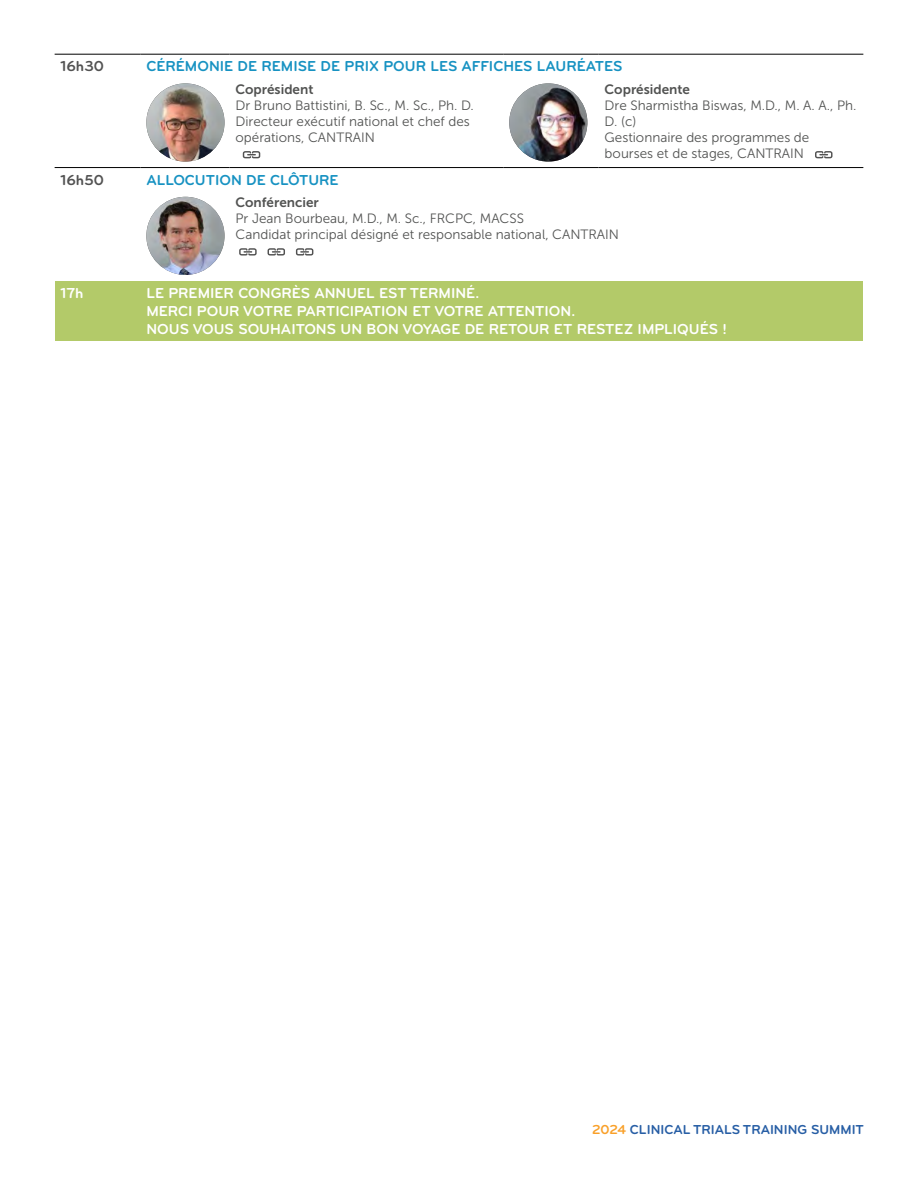
<style>
.page{position:relative;width:918px;height:1188px;background:#fff}
.page>*{position:absolute;margin:0;border:0;box-sizing:border-box;transform-origin:0 0}
.t1{font:700 15px "Bryant Pro";color:#fff}
.t2{font:700 15px "Bryant Pro";color:#1792c2}
.t3{font:15px "Bryant Pro Bold Alternate";color:#525252}
.t4{font:15px "Bryant Pro Bold Alternate";color:#fff}
.t5{font:13.5px/16.2px "Museo Sans 300";color:#525352}
.t6{font:700 13.5px "Bryant Pro";color:#275ea5}
.s1{font-family:"Museo Sans 700"}
.s2{color:#f9a029}
</style>
<div class="page">
<div style="left:55px;top:281px;width:85px;height:59px;background:#b3ca69"></div>
<div style="left:140px;top:281px;width:723px;height:59px;background:#b3ca69"></div>
<hr style="left:55px;top:54px;width:85px;height:1px;background:#000">
<hr style="left:140px;top:54px;width:90px;height:1px;background:#000">
<hr style="left:230px;top:54px;width:273px;height:1px;background:#000">
<hr style="left:503px;top:54px;width:96px;height:1px;background:#000">
<hr style="left:599px;top:54px;width:264px;height:1px;background:#000">
<hr style="left:55px;top:167px;width:85px;height:1px;background:#000">
<hr style="left:140px;top:167px;width:90px;height:1px;background:#000">
<hr style="left:230px;top:167px;width:273px;height:1px;background:#000">
<hr style="left:503px;top:167px;width:96px;height:1px;background:#000">
<hr style="left:599px;top:167px;width:264px;height:1px;background:#000">
<img style="left:146px;top:83px;width:79px;height:79px;border-radius:39px">
<svg style="left:243px;top:151px;width:17px;height:7px"></svg>
<img style="left:509px;top:83px;width:78px;height:79px;border-radius:39px">
<svg style="left:815px;top:151px;width:18px;height:7px"></svg>
<img style="left:146px;top:197px;width:79px;height:78px;border-radius:39px">
<svg style="left:239px;top:248px;width:18px;height:8px"></svg>
<svg style="left:268px;top:248px;width:17px;height:8px"></svg>
<svg style="left:296px;top:248px;width:17px;height:8px"></svg>
<p class="t3" style="left:61px;top:57px;width:45px">16h30</p>
<p class="t2" style="left:146px;top:57px;width:478px">CÉRÉMONIE DE REMISE DE PRIX POUR LES AFFICHES LAURÉATES</p>
<p class="t5" style="left:236px;top:81px;width:240px"><span class="s1">Coprésident<br></span>Dr Bruno Battistini, B. Sc., M. Sc., Ph. D.</p>
<p class="t5" style="left:236px;top:113px;width:236px">Directeur exécutif national et chef des opérations, CANTRAIN</p>
<p class="t5" style="left:605px;top:81px;width:253px"><span class="s1">Coprésidente<br></span>Dre Sharmistha Biswas, M.D., M. A. A., Ph.<br>D. (c)</p>
<p class="t5" style="left:605px;top:130px;width:206px">Gestionnaire des programmes de bourses et de stages, CANTRAIN</p>
<p class="t3" style="left:61px;top:171px;width:45px">16h50</p>
<p class="t2" style="left:146px;top:171px;width:194px">ALLOCUTION DE CLÔTURE</p>
<p class="t5" style="left:236px;top:194px;width:290px"><span class="s1">Conférencier<br></span>Pr Jean Bourbeau, M.D., M. Sc., FRCPC, MACSS</p>
<p class="t5" style="left:236px;top:227px;width:385px">Candidat principal désigné et responsable national, CANTRAIN</p>
<p class="t4" style="left:61px;top:284px;width:24px">17h</p>
<p class="t1" style="left:146px;top:284px;width:334px">LE PREMIER CONGRÈS ANNUEL EST TERMINÉ.</p>
<p class="t1" style="left:146px;top:302px;width:430px">MERCI POUR VOTRE PARTICIPATION ET VOTRE ATTENTION.</p>
<p class="t1" style="left:146px;top:320px;width:582px">NOUS VOUS SOUHAITONS UN BON VOYAGE DE RETOUR ET RESTEZ IMPLIQUÉS !</p>
<p class="t6" style="left:592px;top:1121px;width:273px"><span class="s2">2024</span> CLINICAL TRIALS TRAINING SUMMIT</p>
</div>
